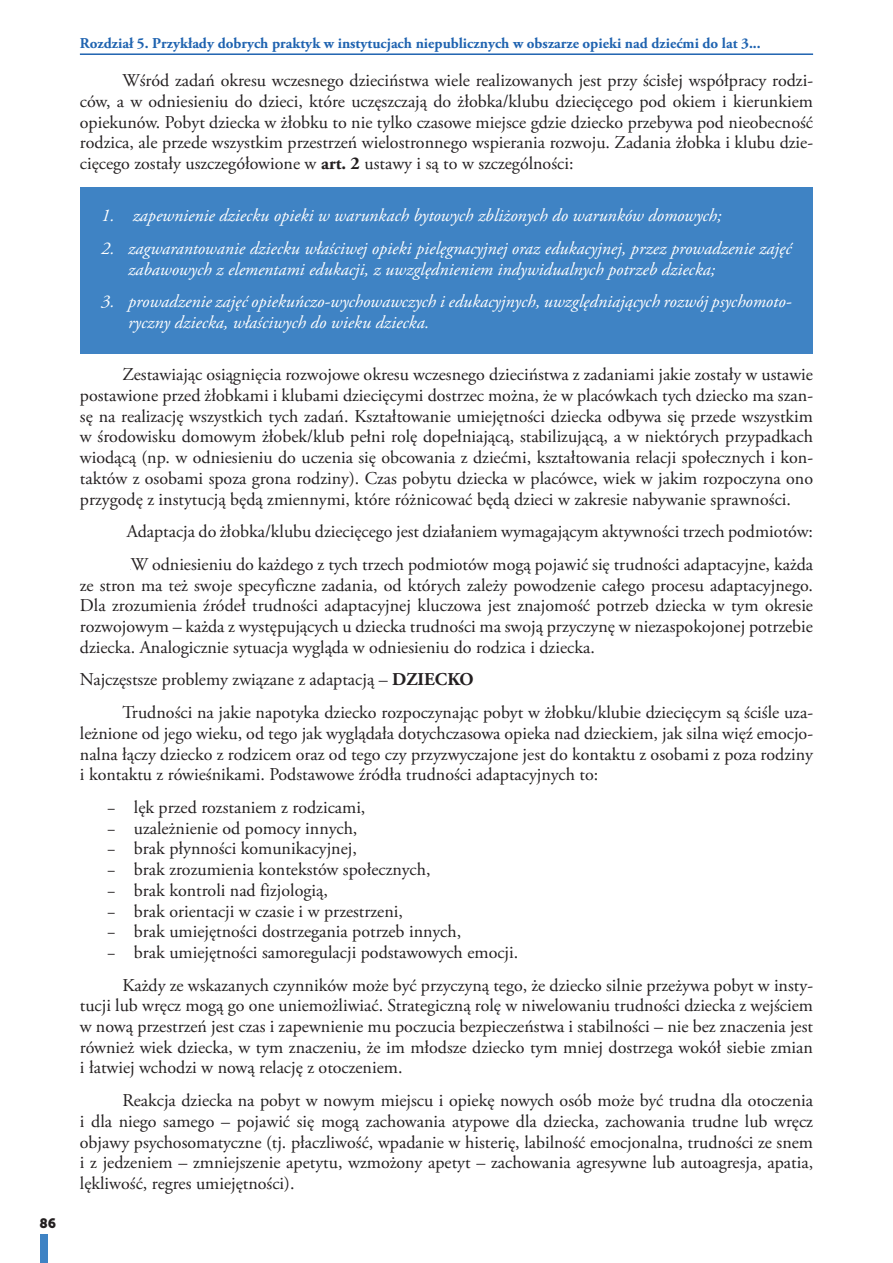
<style>
.page{position:relative;width:893px;height:1263px;background:#fff}
.page>*{position:absolute;margin:0;border:0;box-sizing:border-box;transform-origin:0 0}
.t1{font:18px/20.7px "Adobe Garamond Pro";color:#231f20;text-align:justify}
.t2{font:italic 18px/20.7px "Adobe Garamond Pro";color:#fff}
.t3{font:700 15px "Adobe Garamond Pro";color:#1f63b0}
.t4{font:13.5px "Museo Sans 900";color:#231f20}
.s1{font-weight:700}
</style>
<div class="page">
<div style="left:40px;top:1234px;width:8px;height:29px;background:#3f83c4"></div>
<div style="left:80px;top:187px;width:733px;height:167px;background:#3f83c4"></div>
<hr style="left:80px;top:53px;width:733px;height:2px;background:#1f63b0">
<p class="t4" style="left:40px;top:1215px;width:18px">86</p>
<p class="t3" style="left:80px;top:35px;width:682px">Rozdział 5. Przykłady dobrych praktyk w instytucjach niepublicznych w obszarze opieki nad dziećmi do lat 3...</p>
<p class="t1" style="left:80px;top:71px;width:735px;text-indent:43px">Wśród zadań okresu wczesnego dzieciństwa wiele realizowanych jest przy ścisłej współpracy rodzi&shy;ców, a w odniesieniu do dzieci, które uczęszczają do żłobka/klubu dziecięcego pod okiem i kierunkiem opiekunów. Pobyt dziecka w żłobku to nie tylko czasowe miejsce gdzie dziecko przebywa pod nieobecność rodzica, ale przede wszystkim przestrzeń wielostronnego wspierania rozwoju. Zadania żłobka i klubu dzie&shy;cięcego zostały uszczegółowione w <span class="s1">art. 2</span> ustawy i są to w szczególności:</p>
<p class="t2" style="left:101px;top:206px;width:622px">1. zapewnienie dziecku opieki w warunkach bytowych zbliżonych do warunków domowych;</p>
<p class="t2" style="left:128px;top:238px;width:665px;text-indent:-27px">2. zagwarantowanie dziecku właściwej opieki pielęgnacyjnej oraz edukacyjnej, przez prowadzenie zajęć zabawowych z elementami edukacji, z uwzględnieniem indywidualnych potrzeb dziecka;</p>
<p class="t2" style="left:128px;top:292px;width:665px;text-indent:-27px">3. prowadzenie zajęć opiekuńczo-wychowawczych i edukacyjnych, uwzględniających rozwój psychomoto&shy;ryczny dziecka, właściwych do wieku dziecka.</p>
<p class="t1" style="left:80px;top:365px;width:735px;text-indent:43px">Zestawiając osiągnięcia rozwojowe okresu wczesnego dzieciństwa z zadaniami jakie zostały w ustawie postawione przed żłobkami i klubami dziecięcymi dostrzec można, że w placówkach tych dziecko ma szan&shy;sę na realizację wszystkich tych zadań. Kształtowanie umiejętności dziecka odbywa się przede wszystkim w środowisku domowym żłobek/klub pełni rolę dopełniającą, stabilizującą, a w niektórych przypadkach wiodącą (np. w odniesieniu do uczenia się obcowania z dziećmi, kształtowania relacji społecznych i kon&shy;taktów z osobami spoza grona rodziny). Czas pobytu dziecka w placówce, wiek w jakim rozpoczyna ono przygodę z instytucją będą zmiennymi, które różnicować będą dzieci w zakresie nabywanie sprawności.</p>
<p class="t1" style="left:127px;top:522px;width:688px">Adaptacja do żłobka/klubu dziecięcego jest działaniem wymagającym aktywności trzech podmiotów:</p>
<p class="t1" style="left:80px;top:554px;width:735px;text-indent:51px">W odniesieniu do każdego z tych trzech podmiotów mogą pojawić się trudności adaptacyjne, każda ze stron ma też swoje specyficzne zadania, od których zależy powodzenie całego procesu adaptacyjnego.<br>Dla zrozumienia źródeł trudności adaptacyjnej kluczowa jest znajomość potrzeb dziecka w tym okresie rozwojowym – każda z występujących u dziecka trudności ma swoją przyczynę w niezaspokojonej potrzebie dziecka. Analogicznie sytuacja wygląda w odniesieniu do rodzica i dziecka.</p>
<p class="t1" style="left:80px;top:670px;width:395px">Najczęstsze problemy związane z adaptacją – <span class="s1">DZIECKO</span></p>
<p class="t1" style="left:80px;top:703px;width:735px;text-indent:43px">Trudności na jakie napotyka dziecko rozpoczynając pobyt w żłobku/klubie dziecięcym są ściśle uza&shy;leżnione od jego wieku, od tego jak wyglądała dotychczasowa opieka nad dzieckiem, jak silna więź emocjo&shy;nalna łączy dziecko z rodzicem oraz od tego czy przyzwyczajone jest do kontaktu z osobami z poza rodziny i kontaktu z rówieśnikami. Podstawowe źródła trudności adaptacyjnych to:</p>
<p class="t1" style="left:107px;top:797px;width:260px">− lęk przed rozstaniem z rodzicami,</p>
<p class="t1" style="left:107px;top:818px;width:252px">− uzależnienie od pomocy innych,</p>
<p class="t1" style="left:107px;top:839px;width:252px">− brak płynności komunikacyjnej,</p>
<p class="t1" style="left:107px;top:860px;width:325px">− brak zrozumienia kontekstów społecznych,</p>
<p class="t1" style="left:107px;top:880px;width:222px">− brak kontroli nad fizjologią,</p>
<p class="t1" style="left:107px;top:901px;width:298px">− brak orientacji w czasie i w przestrzeni,</p>
<p class="t1" style="left:107px;top:922px;width:356px">− brak umiejętności dostrzegania potrzeb innych,</p>
<p class="t1" style="left:107px;top:942px;width:413px">− brak umiejętności samoregulacji podstawowych emocji.</p>
<p class="t1" style="left:80px;top:975px;width:735px;text-indent:43px">Każdy ze wskazanych czynników może być przyczyną tego, że dziecko silnie przeżywa pobyt w insty&shy;tucji lub wręcz mogą go one uniemożliwiać. Strategiczną rolę w niwelowaniu trudności dziecka z wejściem w nową przestrzeń jest czas i zapewnienie mu poczucia bezpieczeństwa i stabilności – nie bez znaczenia jest również wiek dziecka, w tym znaczeniu, że im młodsze dziecko tym mniej dostrzega wokół siebie zmian i łatwiej wchodzi w nową relację z otoczeniem.</p>
<p class="t1" style="left:80px;top:1091px;width:735px;text-indent:43px">Reakcja dziecka na pobyt w nowym miejscu i opiekę nowych osób może być trudna dla otoczenia i dla niego samego – pojawić się mogą zachowania atypowe dla dziecka, zachowania trudne lub wręcz objawy psychosomatyczne (tj. płaczliwość, wpadanie w histerię, labilność emocjonalna, trudności ze snem i z jedzeniem – zmniejszenie apetytu, wzmożony apetyt – zachowania agresywne lub autoagresja, apatia, lękliwość, regres umiejętności).</p>
</div>
